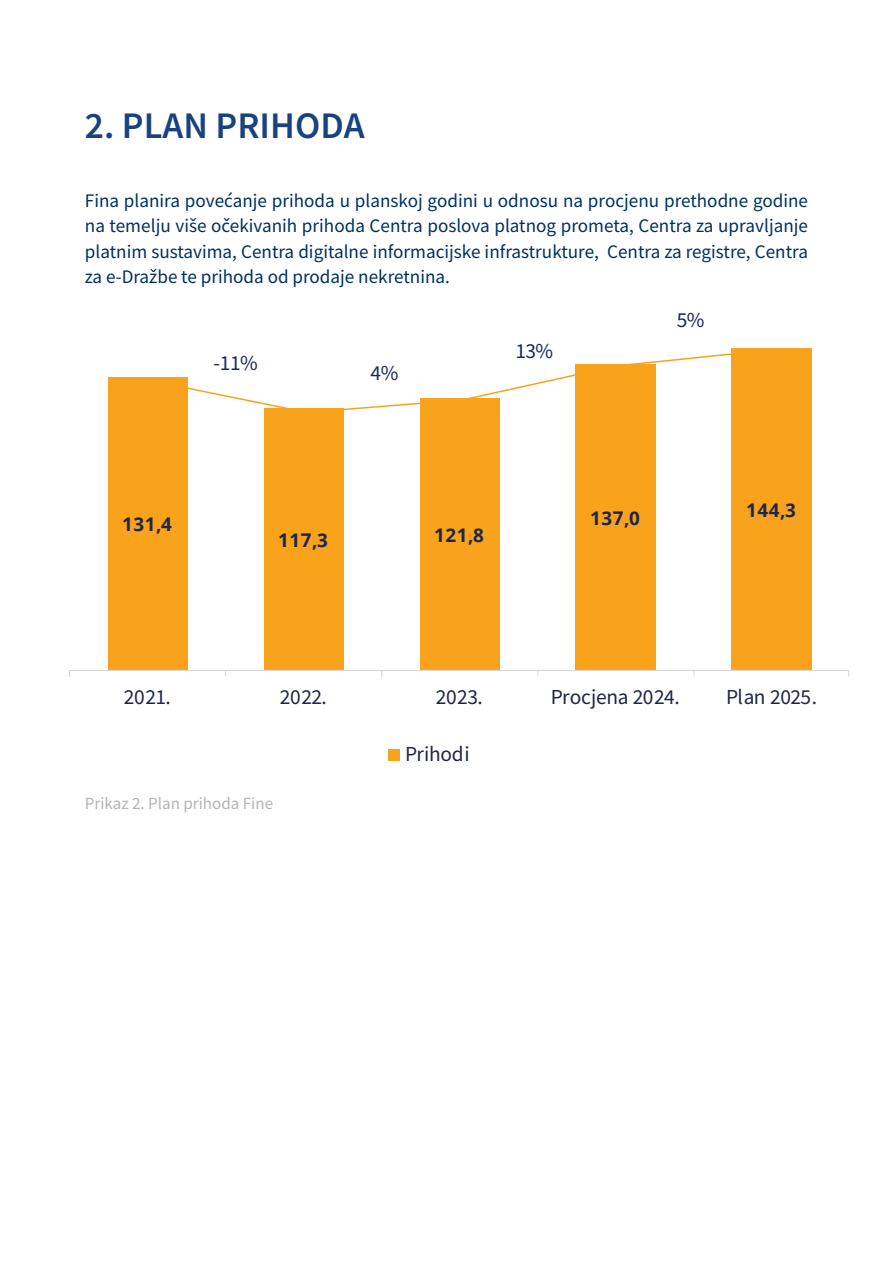
<style>
.page{position:relative;width:893px;height:1263px;background:#fff}
.page>*{position:absolute;margin:0;border:0;box-sizing:border-box;transform-origin:0 0}
.t1{font:600 37.5px "Source Sans Pro";color:#184380}
.t2{font:21.3px "Source Sans Pro";letter-spacing:-.025em;color:#1d2647}
.t3{font:21.3px "Source Sans Pro";color:#1d285c}
.t4{font:19.2px/25.5px "Source Sans Pro";color:#003160;text-align:justify}
.t5{font:700 18.9px "Open Sans";letter-spacing:.03em;color:#1d2647}
.t6{font:16.95px "Source Sans Pro";color:#b4b3b7}
</style>
<div class="page">
<div style="left:108px;top:377px;width:79px;height:293px;background:#f9a21c"></div>
<div style="left:264px;top:408px;width:79px;height:262px;background:#f9a21c"></div>
<div style="left:420px;top:398px;width:79px;height:272px;background:#f9a21c"></div>
<div style="left:575px;top:364px;width:80px;height:306px;background:#f9a21c"></div>
<div style="left:731px;top:348px;width:81px;height:322px;background:#f9a21c"></div>
<hr style="left:70px;top:670px;width:779px;height:1px;background:#dad9d8">
<div style="left:389px;top:749px;width:11px;height:11px;background:#f9a21c"></div>
<svg style="left:187px;top:353px;width:544px;height:61px"></svg>
<h1 class="t1" style="left:85px;top:101px;width:281px">2. PLAN PRIHODA</h1>
<p class="t4" style="left:85px;top:187px;width:725px">Fina planira povećanje prihoda u planskoj godini u odnosu na procjenu prethodne godine na temelju više očekivanih prihoda Centra poslova platnog prometa, Centra za upravljanje platnim sustavima, Centra digitalne informacijske infrastrukture, Centra za registre, Centra za e-Dražbe te prihoda od prodaje nekretnina.</p>
<p class="t3" style="left:214px;top:350px;width:46px">-11%</p>
<p class="t3" style="left:371px;top:359px;width:29px">4%</p>
<p class="t3" style="left:515px;top:337px;width:39px">13%</p>
<p class="t3" style="left:677px;top:306px;width:29px">5%</p>
<p class="t5" style="left:122px;top:511px;width:51px">131,4</p>
<p class="t5" style="left:278px;top:527px;width:51px">117,3</p>
<p class="t5" style="left:434px;top:522px;width:51px">121,8</p>
<p class="t5" style="left:590px;top:505px;width:51px">137,0</p>
<p class="t5" style="left:746px;top:496px;width:51px">144,3</p>
<p class="t2" style="left:124px;top:683px;width:48px">2021.</p>
<p class="t2" style="left:280px;top:683px;width:48px">2022.</p>
<p class="t2" style="left:436px;top:683px;width:48px">2023.</p>
<p class="t2" style="left:551px;top:683px;width:130px">Procjena 2024.</p>
<p class="t2" style="left:726px;top:683px;width:92px">Plan 2025.</p>
<p class="t2" style="left:405px;top:740px;width:66px">Prihodi</p>
<p class="t6" style="left:85px;top:792px;width:190px">Prikaz 2. Plan prihoda Fine</p>
</div>
